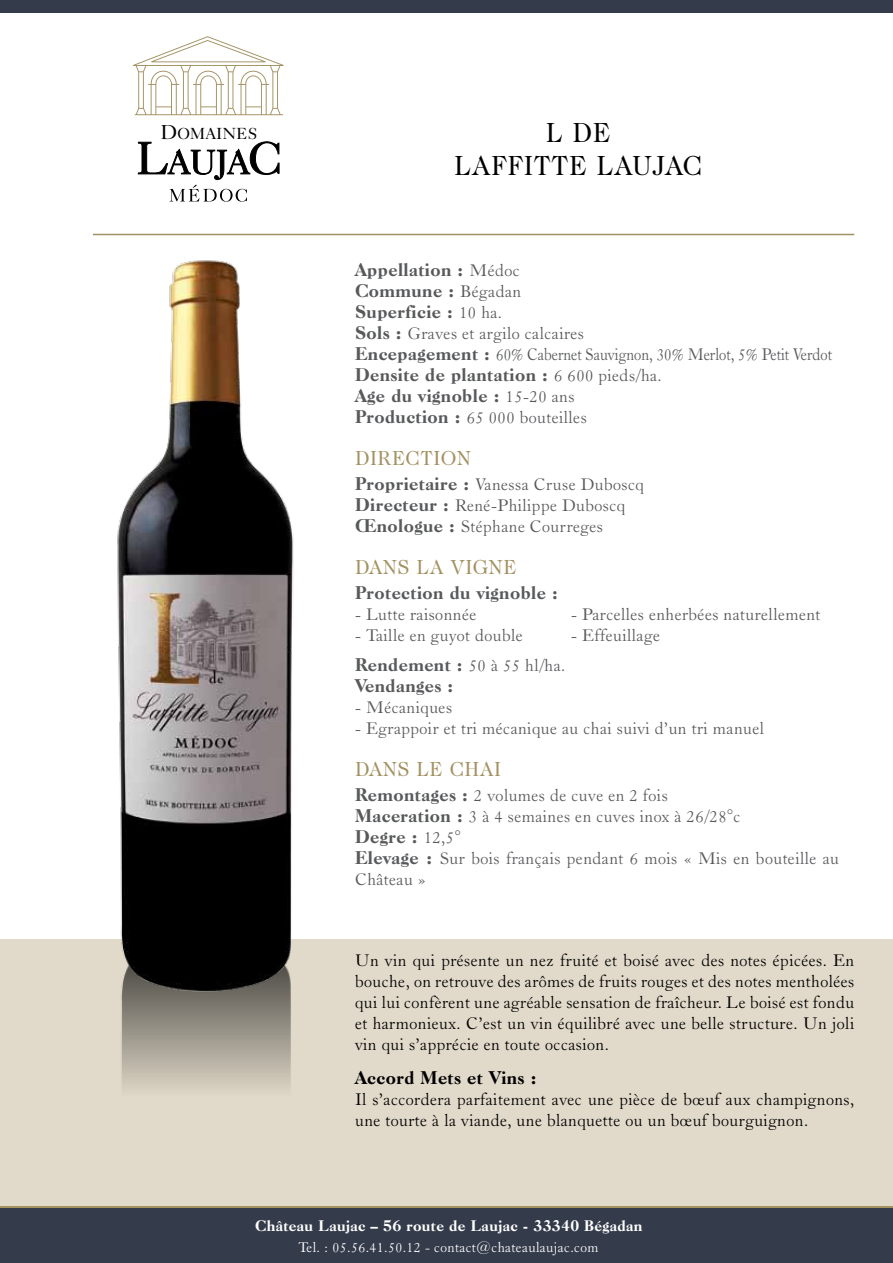
<style>
.page{position:relative;width:893px;height:1263px;background:#fff}
.page>*{position:absolute;margin:0;border:0;box-sizing:border-box;transform-origin:0 0}
.t1{font:28.5px/33px "Caslon";letter-spacing:.025em;color:#000;text-align:center}
.t2{font:21px "Caslon";letter-spacing:.025em;color:#a39161}
.t3{font:18px/21px "Caslon Old Face BT";letter-spacing:.025em;color:#58595b}
.t4{font:18px/21px "Caslon Old Face BT";letter-spacing:.025em;color:#000;text-align:justify}
.t5{font:800 18px/21px "Caslon Old Face BT";letter-spacing:.025em;color:#58595b}
.t6{font:800 18px "Caslon Old Face BT";letter-spacing:.025em;color:#000}
.t7{font:16.05px "Caslon Five Forty";letter-spacing:.01em;color:#000}
.t8{font:15px "Caslon Old Face BT";letter-spacing:.025em;color:#fff}
.t9{font:800 15px "Caslon Old Face BT";letter-spacing:.025em;color:#fff}
.s1{font-size:20.1px}
.s2{font-weight:800}
.s3{font-weight:400}
</style>
<div class="page">
<div style="left:0;top:940px;width:893px;height:315px;background:#e1daca"></div>
<hr style="left:0;top:1206px;width:893px;height:3px;background:#a39161">
<div style="left:0;top:0;width:893px;height:13px;background:#343b4b"></div>
<div style="left:0;top:1209px;width:893px;height:54px;background:#343b4b"></div>
<hr style="left:93px;top:234px;width:761px;height:1px;background:#a39161">
<svg style="left:133px;top:36px;width:151px;height:79px"></svg>
<svg style="left:138px;top:142px;width:141px;height:60px"></svg>
<img style="left:121px;top:1003px;width:170px;height:85px">
<img style="left:114px;top:260px;width:189px;height:743px">
<p class="t7" style="left:160px;top:123px;width:98px"><span class="s1">D</span>OMAINES</p>
<h1 class="t1" style="left:454px;top:116px;width:250px">L DE<br>LAFFITTE LAUJAC</h1>
<p class="t3" style="left:355px;top:259px;width:479px"><span class="s2">Appellation :</span> Médoc<br><span class="s2">Commune :</span> Bégadan<br><span class="s2">Superficie :</span> 10 ha.<br><span class="s2">Sols :</span> Graves et argilo calcaires<br><span class="s2">Encepagement :</span> 60% Cabernet Sauvignon, 30% Merlot, 5% Petit Verdot<br><span class="s2">Densite de plantation :</span> 6 600 pieds/ha.<br><span class="s2">Age du vignoble :</span> 15-20 ans<br><span class="s2">Production :</span> 65 000 bouteilles</p>
<p class="t2" style="left:355px;top:446px;width:117px">DIRECTION</p>
<p class="t3" style="left:355px;top:473px;width:290px"><span class="s2">Proprietaire :</span> Vanessa Cruse Duboscq<br><span class="s2">Directeur :</span> René-Philippe Duboscq<br><span class="s2">Œnologue :</span> Stéphane Courreges</p>
<p class="t2" style="left:355px;top:556px;width:163px">DANS LA VIGNE</p>
<p class="t5" style="left:355px;top:582px;width:204px">Protection du vignoble :</p>
<p class="t3" style="left:355px;top:604px;width:123px">- Lutte raisonnée</p>
<p class="t3" style="left:571px;top:604px;width:251px">- Parcelles enherbées naturellement</p>
<p class="t3" style="left:355px;top:625px;width:169px">- Taille en guyot double</p>
<p class="t3" style="left:571px;top:625px;width:90px">- Effeuillage</p>
<p class="t5" style="left:355px;top:654px;width:212px">Rendement : <span class="s3">50 à 55 hl/ha.<br></span>Vendanges :</p>
<p class="t3" style="left:355px;top:696px;width:99px">- Mécaniques</p>
<p class="t3" style="left:355px;top:717px;width:410px">- Egrappoir et tri mécanique au chai suivi d’un tri manuel</p>
<p class="t2" style="left:355px;top:757px;width:148px">DANS LE CHAI</p>
<p class="t3" style="left:355px;top:784px;width:485px"><span class="s2">Remontages :</span> 2 volumes de cuve en 2 fois<br><span class="s2">Maceration :</span> 3 à 4 semaines en cuves inox à 26/28°c<br><span class="s2">Degre :</span> 12,5°<br><span class="s2">Elevage :</span> Sur bois français pendant 6 mois « Mis en bouteille au Château »</p>
<p class="t4" style="left:355px;top:950px;width:501px">Un vin qui présente un nez fruité et boisé avec des notes épicées. En bouche, on retrouve des arômes de fruits rouges et des notes mentholées qui lui confèrent une agréable sensation de fraîcheur. Le boisé est fondu et harmonieux. C’est un vin équilibré avec une belle structure. Un joli vin qui s’apprécie en toute occasion.</p>
<p class="t6" style="left:355px;top:1067px;width:183px">Accord Mets et Vins :</p>
<p class="t4" style="left:355px;top:1088px;width:501px">Il s’accordera parfaitement avec une pièce de bœuf aux champignons, une tourte à la viande, une blanquette ou un bœuf bourguignon.</p>
<p class="t9" style="left:255px;top:1217px;width:389px">Château Laujac – 56 route de Laujac - 33340 Bégadan</p>
<p class="t8" style="left:295px;top:1238px;width:305px">☎Tel. : 05.56.41.50.12 - contact@chateaulaujac.com</p>
</div>
